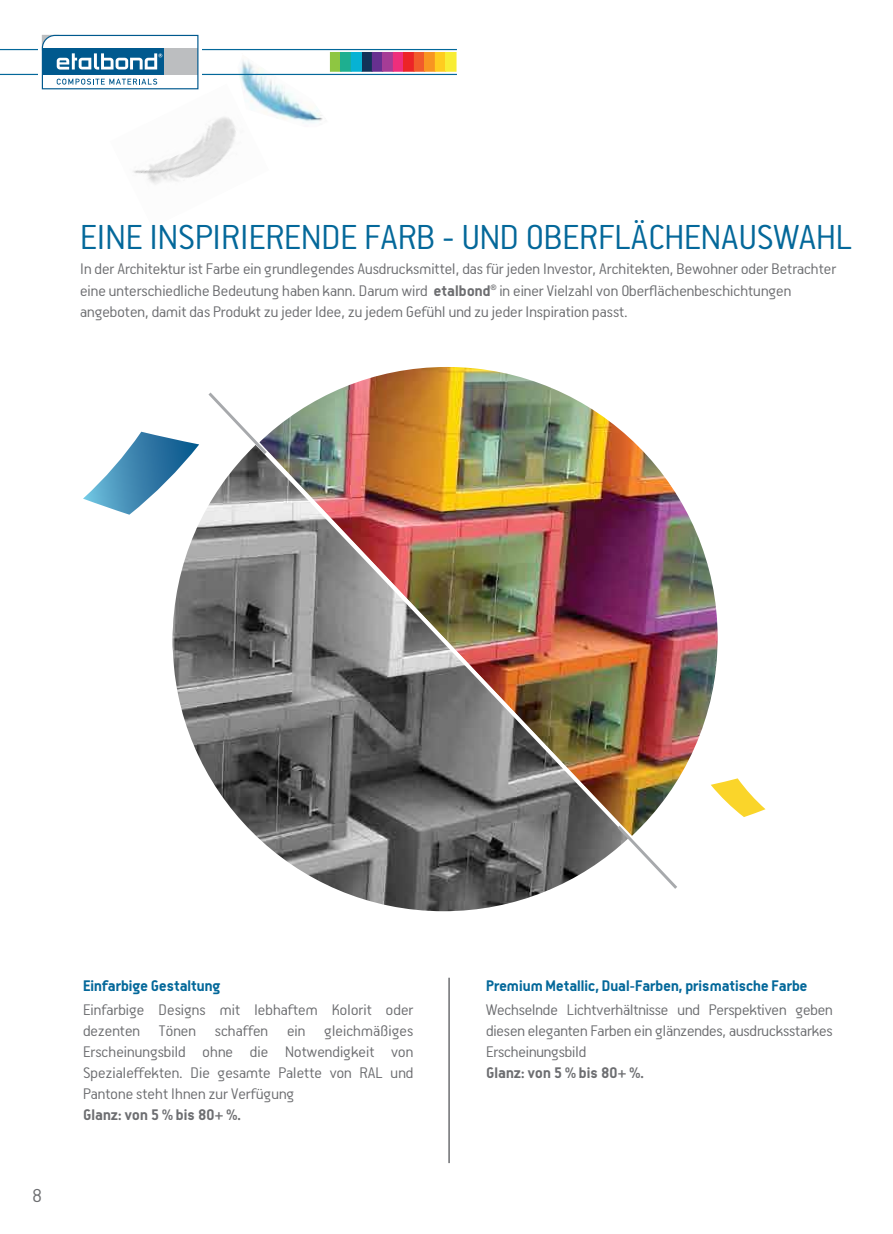
<style>
.page{position:relative;width:893px;height:1234px;background:#fff}
.page>*{position:absolute;margin:0;border:0;box-sizing:border-box;transform-origin:0 0}
.t1{font:300 39px "PF Premier Text";color:#04689a}
.t2{font:300 21px "PF Premier Text";color:#6d6e71}
.t3{font:300 17.25px/21px "PF Premier Text";letter-spacing:.005em;color:#6d6e71}
.t4{font:700 17.25px "PF Premier Text";color:#04689a}
.t5{font:700 17.25px "PF Premier Text";color:#6d6e71}
.t6{font:800 7.5px "CF Jeckyl";color:#6d6e71}
.s1{font-weight:700}
</style>
<div class="page">
<img style="left:133px;top:117px;width:103px;height:68px">
<img style="left:237px;top:60px;width:91px;height:63px">
<hr style="left:0;top:49px;width:457px;height:1px;background:#04689a">
<hr style="left:0;top:74px;width:457px;height:1px;background:#04689a">
<svg style="left:38px;top:34px;width:164px;height:56px"></svg>
<img style="left:173px;top:503px;width:378px;height:408px">
<img style="left:335px;top:367px;width:383px;height:407px">
<img style="left:210px;top:391px;width:471px;height:498px">
<svg style="left:614px;top:822px;width:66px;height:67px"></svg>
<svg style="left:208px;top:391px;width:62px;height:66px"></svg>
<svg style="left:711px;top:778px;width:54px;height:38px"></svg>
<div style="left:362px;top:52px;width:10px;height:19px;background:#133258"></div>
<div style="left:361px;top:52px;width:12px;height:20px;border:1px solid #133258"></div>
<div style="left:372px;top:52px;width:11px;height:19px;background:#673090"></div>
<div style="left:372px;top:52px;width:11px;height:20px;border:1px solid #673090"></div>
<div style="left:383px;top:52px;width:10px;height:19px;background:#a53c96"></div>
<div style="left:382px;top:52px;width:12px;height:20px;border:1px solid #a53c96"></div>
<div style="left:393px;top:52px;width:11px;height:19px;background:#ee2e7c"></div>
<div style="left:393px;top:52px;width:11px;height:20px;border:1px solid #ee2e7c"></div>
<div style="left:404px;top:52px;width:10px;height:19px;background:#ec2427"></div>
<div style="left:403px;top:52px;width:12px;height:20px;border:1px solid #ec2427"></div>
<div style="left:414px;top:52px;width:11px;height:19px;background:#f15b2b"></div>
<div style="left:414px;top:52px;width:11px;height:20px;border:1px solid #f15b2b"></div>
<div style="left:425px;top:52px;width:10px;height:19px;background:#f89521"></div>
<div style="left:424px;top:52px;width:12px;height:20px;border:1px solid #f89521"></div>
<div style="left:435px;top:52px;width:11px;height:19px;background:#ffcc1f"></div>
<div style="left:435px;top:52px;width:11px;height:20px;border:1px solid #ffcc1f"></div>
<div style="left:446px;top:52px;width:10px;height:19px;background:#f8ed35"></div>
<div style="left:445px;top:52px;width:11px;height:20px;border:1px solid #f8ed35"></div>
<div style="left:330px;top:52px;width:11px;height:19px;background:#8ec641"></div>
<div style="left:330px;top:52px;width:11px;height:20px;border:1px solid #8ec641"></div>
<div style="left:341px;top:52px;width:10px;height:19px;background:#1eaf90"></div>
<div style="left:340px;top:52px;width:11px;height:20px;border:1px solid #1eaf90"></div>
<div style="left:351px;top:52px;width:10px;height:19px;background:#07b2d4"></div>
<div style="left:351px;top:52px;width:11px;height:20px;border:1px solid #07b2d4"></div>
<svg style="left:83px;top:431px;width:116px;height:83px"></svg>
<hr style="left:448px;top:977px;width:2px;height:185px;background:#6d6e71">
<svg style="left:42px;top:35px;width:156px;height:54px"></svg>
<h1 class="t1" style="left:80px;top:218px;width:774px">EINE INSPIRIERENDE FARB - UND OBERFLÄCHENAUSWAHL</h1>
<p class="t3" style="left:80px;top:258px;width:757px;line-height:21.6px">In der Architektur ist Farbe ein grundlegendes Ausdrucksmittel, das für jeden Investor, Architekten, Bewohner oder Betrachter eine unterschiedliche Bedeutung haben kann. Darum wird <span class="s1">etalbond</span></p>
<p class="t6" style="left:491px;top:283px;width:7px">®</p>
<p class="t3" style="left:80px;top:280px;width:712px;text-indent:419px">in einer Vielzahl von Oberflächenbeschichtungen angeboten, damit das Produkt zu jeder Idee, zu jedem Gefühl und zu jeder Inspiration passt.</p>
<p class="t2" style="left:32px;top:1185px;width:11px">8</p>
<p class="t4" style="left:83px;top:976px;width:139px">Einfarbige Gestaltung</p>
<p class="t4" style="left:486px;top:976px;width:323px">Premium Metallic, Dual-Farben, prismatische Farbe</p>
<p class="t3" style="left:83px;top:999px;width:332px;text-align:justify">Einfarbige Designs mit lebhaftem Kolorit oder dezenten Tönen schaffen ein gleichmäßiges Erscheinungsbild ohne die Notwendigkeit von Spezialeffekten. Die gesamte Palette von RAL und Pantone steht Ihnen zur Verfügung</p>
<p class="t5" style="left:83px;top:1106px;width:160px">Glanz: von 5 % bis 80+ %.</p>
<p class="t3" style="left:486px;top:999px;width:348px;text-align:justify">Wechselnde Lichtverhältnisse und Perspektiven geben diesen eleganten Farben ein glänzendes, ausdrucksstarkes Erscheinungsbild</p>
<p class="t5" style="left:486px;top:1064px;width:160px">Glanz: von 5 % bis 80+ %.</p>
</div>
